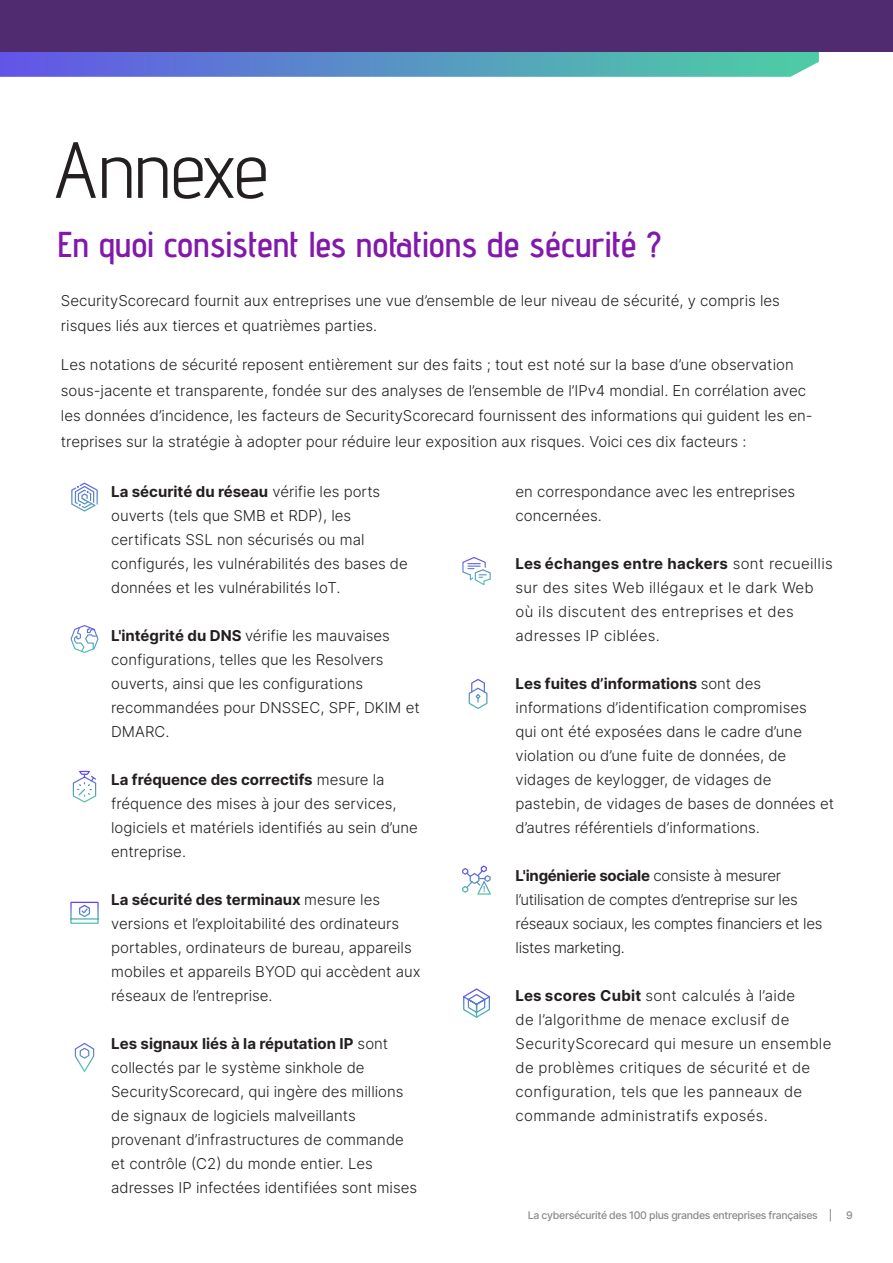
<style>
.page{position:relative;width:893px;height:1263px;background:#fff}
.page>*{position:absolute;margin:0;border:0;box-sizing:border-box;transform-origin:0 0}
.t1{font:79.5px "Advent Pro";letter-spacing:.01em;color:#231f20}
.t2{font:600 36px "Advent Pro";letter-spacing:.01em;color:#8219ac}
.t3{font:300 15px/24px "Inter";color:#231f20}
.t4{font:300 15px/24px "Inter";letter-spacing:.02em;color:#231f20}
.t5{font:300 15px/24px "Inter";letter-spacing:-.02em;color:#231f20}
.t6{font:500 10.5px "Inter";letter-spacing:-.03em;color:#888}
.s1{font-weight:700}
</style>
<div class="page">
<svg style="left:0;top:51px;width:819px;height:26px;background:#5a91c2"></svg>
<svg style="left:70px;top:901px;width:29px;height:23px"></svg>
<svg style="left:72px;top:770px;width:25px;height:33px"></svg>
<svg style="left:71px;top:483px;width:27px;height:29px"></svg>
<svg style="left:75px;top:1043px;width:19px;height:29px"></svg>
<svg style="left:71px;top:625px;width:27px;height:28px"></svg>
<svg style="left:462px;top:557px;width:29px;height:29px"></svg>
<svg style="left:469px;top:679px;width:18px;height:30px"></svg>
<svg style="left:462px;top:865px;width:29px;height:30px"></svg>
<svg style="left:463px;top:988px;width:27px;height:30px"></svg>
<div style="left:0;top:0;width:893px;height:51px;background:#512b70"></div>
<p class="t1" style="left:54px;top:121px;width:216px">Annexe</p>
<p class="t2" style="left:58px;top:223px;width:605px">En quoi consistent les notations de sécurité ?</p>
<p class="t3" style="left:61px;top:287px;width:720px;line-height:25.5px">SecurityScorecard fournit aux entreprises une vue d’ensemble de leur niveau de sécurité, y compris les risques liés aux tierces et quatrièmes parties.</p>
<p class="t3" style="left:61px;top:352px;width:753px;line-height:25.5px">Les notations de sécurité reposent entièrement sur des faits ; tout est noté sur la base d’une observation sous-jacente et transparente, fondée sur des analyses de l’ensemble de l’IPv4 mondial. En corrélation avec les données d’incidence, les facteurs de SecurityScorecard fournissent des informations qui guident les en&shy;treprises sur la stratégie à adopter pour réduire leur exposition aux risques. Voici ces dix facteurs :</p>
<p class="t3" style="left:111px;top:479px;width:298px"><span class="s1">La sécurité du réseau</span> vérifie les ports ouverts (tels que SMB et RDP), les certificats SSL non sécurisés ou mal configurés, les vulnérabilités des bases de données et les vulnérabilités IoT.</p>
<p class="t3" style="left:111px;top:623px;width:310px"><span class="s1">L'intégrité du DNS</span> vérifie les mauvaises configurations, telles que les Resolvers ouverts, ainsi que les configurations recommandées pour DNSSEC, SPF, DKIM et DMARC.</p>
<p class="t3" style="left:111px;top:767px;width:308px"><span class="s1">La fréquence des correctifs</span> mesure la fréquence des mises à jour des services, logiciels et matériels identifiés au sein d’une entreprise.</p>
<p class="t3" style="left:111px;top:887px;width:311px"><span class="s1">La sécurité des terminaux</span> mesure les versions et l’exploitabilité des ordinateurs portables, ordinateurs de bureau, appareils mobiles et appareils BYOD qui accèdent aux réseaux de l’entreprise.</p>
<p class="t3" style="left:111px;top:1031px;width:307px"><span class="s1">Les signaux liés à la réputation IP</span> sont collectés par le système sinkhole de SecurityScorecard, qui ingère des millions de signaux de logiciels malveillants provenant d’infrastructures de commande et contrôle (C2) du monde entier. Les adresses IP infectées identifiées sont mises</p>
<p class="t3" style="left:516px;top:479px;width:281px">en correspondance avec les entreprises concernées.</p>
<p class="t4" style="left:516px;top:551px;width:319px"><span class="s1">Les échanges entre hackers</span> sont recueillis sur des sites Web illégaux et le dark Web où ils discutent des entreprises et des adresses IP ciblées.</p>
<p class="t3" style="left:516px;top:671px;width:320px"><span class="s1">Les fuites d’informations</span> sont des informations d’identification compromises<br>qui ont été exposées dans le cadre d’une violation ou d’une fuite de données, de vidages de keylogger, de vidages de pastebin, de vidages de bases de données et d’autres référentiels d’informations.</p>
<p class="t5" style="left:516px;top:863px;width:308px"><span class="s1">L'ingénierie sociale</span> consiste à mesurer l’utilisation de comptes d’entreprise sur les réseaux sociaux, les comptes financiers et les listes marketing.</p>
<p class="t4" style="left:516px;top:983px;width:317px"><span class="s1">Les scores Cubit</span> sont calculés à l’aide<br>de l’algorithme de menace exclusif de SecurityScorecard qui mesure un ensemble de problèmes critiques de sécurité et de configuration, tels que les panneaux de commande administratifs exposés.</p>
<p class="t6" style="left:528px;top:1207px;width:306px">La cybersécurité des 100 plus grandes entreprises françaises |</p>
<p class="t6" style="left:846px;top:1207px;width:8px">9</p>
</div>
